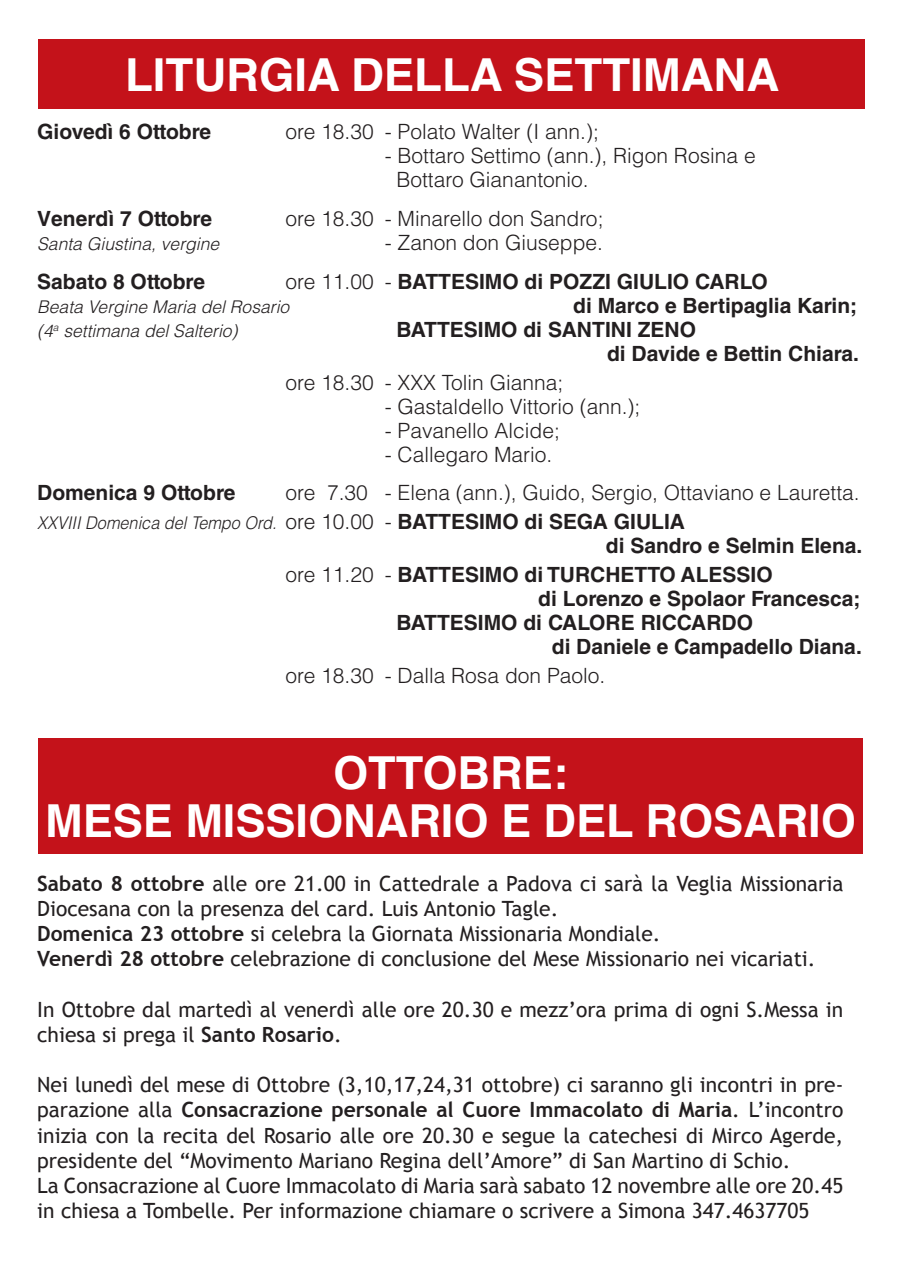
<style>
.page{position:relative;width:901px;height:1275px;background:#fff}
.page>*{position:absolute;margin:0;border:0;box-sizing:border-box;transform-origin:0 0}
.t1{font:700 45.5px "Helvetica";color:#fff}
.t2{font:21px/25.2px "Trebuchet MS";color:#231f20}
.t3{font:700 21px "Helvetica LT Std";color:#231f20}
.t4{font:300 21px "Helvetica LT Std";color:#231f20}
.t5{font:italic 300 17.5px "Helvetica LT Std";color:#231f20}
.t6{font:italic 300 17.5px "Helvetica LT Std";color:#231f20;scale:.93 1}
.s1{font-weight:300}
.s2{font-style:normal;font-size:21px}
.s3{font-weight:700;font-style:normal;font-size:21px}
.s4{font-weight:700}
</style>
<div class="page">
<div style="left:38px;top:39px;width:826px;height:69px;background:#c4121a"></div>
<div style="left:38px;top:738px;width:824px;height:115px;background:#c4121a"></div>
<p class="t1" style="left:125px;top:47px;width:655px">LITURGIA DELLA SETTIMANA</p>
<p class="t3" style="left:37px;top:119px;width:175px">Giovedì 6 Ottobre</p>
<p class="t4" style="left:285px;top:119px;width:315px">ore 18.30 - Polato Walter (I ann.);</p>
<p class="t4" style="left:384px;top:143px;width:372px">- Bottaro Settimo (ann.), Rigon Rosina e</p>
<p class="t4" style="left:396px;top:166px;width:194px">Bottaro Gianantonio.</p>
<p class="t3" style="left:37px;top:206px;width:176px">Venerdì 7 Ottobre</p>
<p class="t4" style="left:285px;top:205px;width:319px">ore 18.30 - Minarello don Sandro;</p>
<p class="t5" style="left:37px;top:233px;width:183px">Santa Giustina, vergine</p>
<p class="t4" style="left:384px;top:229px;width:220px">- Zanon don Giuseppe.</p>
<p class="t3" style="left:37px;top:269px;width:169px">Sabato 8 Ottobre</p>
<p class="t3" style="left:285px;top:269px;width:484px"><span class="s1">ore 11.00 -</span> BATTESIMO di POZZI GIULIO CARLO</p>
<p class="t5" style="left:37px;top:296px;width:253px">Beata Vergine Maria del Rosario</p>
<p class="t3" style="left:573px;top:293px;width:285px">di Marco e Bertipaglia Karin;</p>
<p class="t5" style="left:37px;top:320px;width:202px">(4<sup>a</sup> settimana del Salterio)</p>
<p class="t3" style="left:396px;top:316px;width:301px">BATTESIMO di SANTINI ZENO</p>
<p class="t3" style="left:607px;top:340px;width:253px">di Davide e Bettin Chiara.</p>
<p class="t4" style="left:285px;top:369px;width:279px">ore 18.30 - XXX Tolin Gianna;</p>
<p class="t4" style="left:384px;top:393px;width:257px">- Gastaldello Vittorio (ann.);</p>
<p class="t4" style="left:384px;top:417px;width:177px">- Pavanello Alcide;</p>
<p class="t4" style="left:384px;top:441px;width:169px">- Callegaro Mario.</p>
<p class="t3" style="left:37px;top:480px;width:200px">Domenica 9 Ottobre</p>
<p class="t4" style="left:285px;top:480px;width:575px">ore 7.30 - Elena (ann.), Guido, Sergio, Ottaviano e Lauretta.</p>
<p class="t6" style="left:37px;top:512px;width:698px">XXVIII Domenica del Tempo Ord. <span class="s2">ore 10.00 -</span> <span class="s3">BATTESIMO di SEGA GIULIA</span></p>
<p class="t3" style="left:605px;top:533px;width:258px">di Sandro e Selmin Elena.</p>
<p class="t3" style="left:285px;top:562px;width:489px"><span class="s1">ore 11.20 -</span> BATTESIMO di TURCHETTO ALESSIO</p>
<p class="t3" style="left:538px;top:586px;width:324px">di Lorenzo e Spolaor Francesca;</p>
<p class="t3" style="left:396px;top:610px;width:358px">BATTESIMO di CALORE RICCARDO</p>
<p class="t3" style="left:552px;top:634px;width:311px">di Daniele e Campadello Diana.</p>
<p class="t4" style="left:285px;top:663px;width:321px">ore 18.30 - Dalla Rosa don Paolo.</p>
<p class="t1" style="left:333px;top:745px;width:236px">OTTOBRE:</p>
<p class="t1" style="left:45px;top:793px;width:812px">MESE MISSIONARIO E DEL ROSARIO</p>
<p class="t2" style="left:37px;top:871px;width:807px"><span class="s4">Sabato 8 ottobre</span> alle ore 21.00 in Cattedrale a Padova ci sarà la Veglia Missionaria<br>Diocesana con la presenza del card. Luis Antonio Tagle.</p>
<p class="t2" style="left:37px;top:921px;width:624px"><span class="s4">Domenica 23 ottobre</span> si celebra la Giornata Missionaria Mondiale.</p>
<p class="t2" style="left:37px;top:946px;width:779px"><span class="s4">Venerdì 28 ottobre</span> celebrazione di conclusione del Mese Missionario nei vicariati.</p>
<p class="t2" style="left:37px;top:997px;width:807px">In Ottobre dal martedì al venerdì alle ore 20.30 e mezz’ora prima di ogni S.Messa in chiesa si prega il <span class="s4">Santo Rosario</span>.</p>
<p class="t2" style="left:37px;top:1072px;width:807px;text-align:justify">Nei lunedì del mese di Ottobre (3,10,17,24,31 ottobre) ci saranno gli incontri in pre&shy;parazione alla <span class="s4">Consacrazione personale al Cuore Immacolato di Maria</span>. L’incontro inizia con la recita del Rosario alle ore 20.30 e segue la catechesi di Mirco Agerde, presidente del “Movimento Mariano Regina dell’Amore” di San Martino di Schio.</p>
<p class="t2" style="left:37px;top:1173px;width:807px">La Consacrazione al Cuore Immacolato di Maria sarà sabato 12 novembre alle ore 20.45 in chiesa a Tombelle. Per informazione chiamare o scrivere a Simona 347.4637705</p>
</div>
